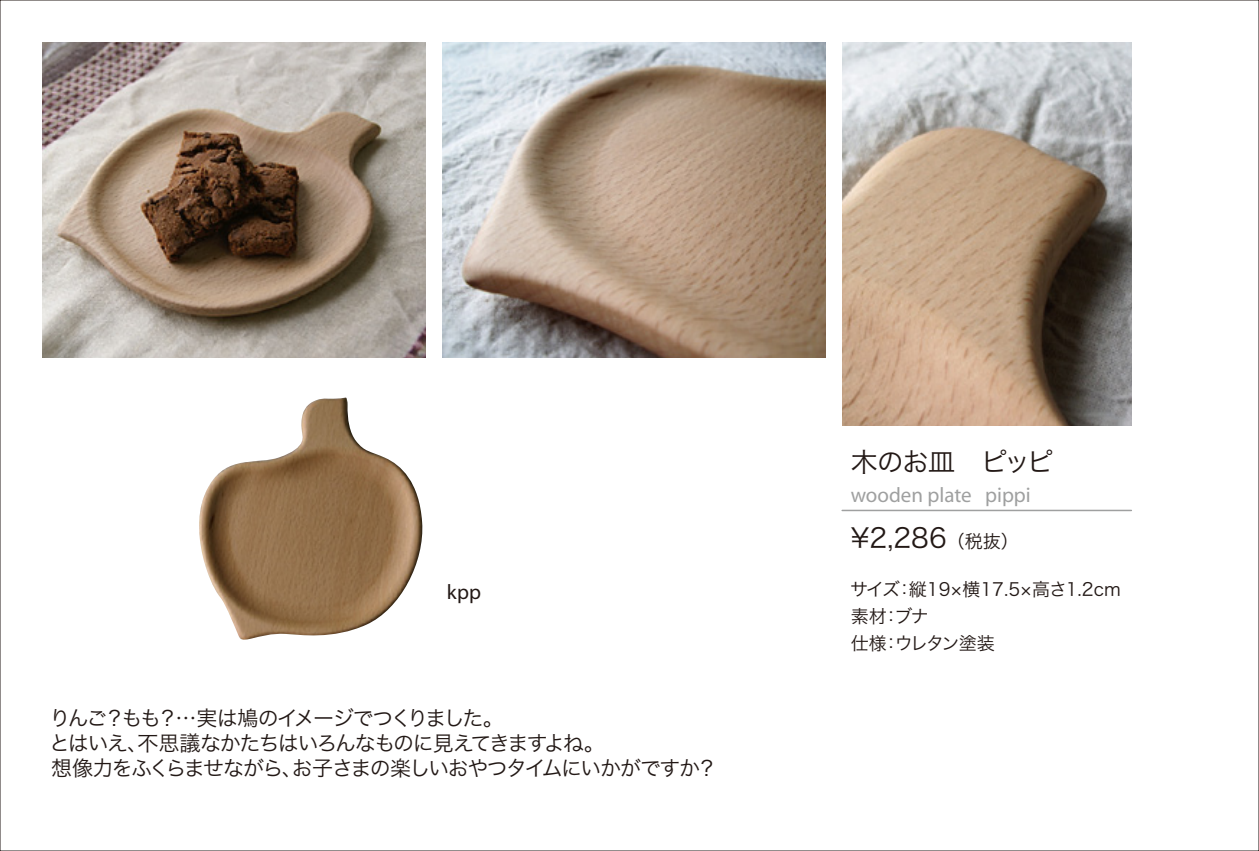
<style>
.page{position:relative;width:1259px;height:851px;background:#fff}
.page>*{position:absolute;margin:0;border:0;box-sizing:border-box;transform-origin:0 0}
.t1{font:27px "Hira Kaku Pro W3";letter-spacing:-.03em;color:#221815}
.t2{font:21px/25.2px "Hira Kaku Pro W3";letter-spacing:-.075em;color:#221815}
.t3{font:21px "Myriad";color:#9fa0a0}
.t4{font:21px "Myriad";color:#221815}
.t5{font:18px/27px "Hira Kaku Pro W3";letter-spacing:-.025em;color:#221815}
.s1{font-size:18px}
</style>
<div class="page">
<img style="left:43px;top:43px;width:382px;height:314px">
<img style="left:442px;top:43px;width:383px;height:314px">
<img style="left:842px;top:43px;width:289px;height:382px">
<hr style="left:842px;top:509px;width:289px;height:2px;background:#9fa0a0">
<img style="left:199px;top:397px;width:224px;height:243px">
<p class="t4" style="left:447px;top:581px;width:36px">kpp</p>
<p class="t2" style="left:49px;top:703px;width:670px">りんご？もも？…実は鳩のイメージでつくりました。<br>とはいえ、不思議なかたちはいろんなものに見えてきますよね。<br>想像力をふくらませながら、お子さまの楽しいおやつタイムにいかがですか？</p>
<p class="t1" style="left:850px;top:437px;width:204px">木のお皿　ピッピ</p>
<p class="t3" style="left:850px;top:484px;width:182px">wooden plate pippi</p>
<p class="t1" style="left:850px;top:513px;width:170px">¥2,286 <span class="s1">（税抜）</span></p>
<p class="t5" style="left:850px;top:574px;width:272px">サイズ：縦19×横17.5×高さ1.2cm素材：ブナ　<br>仕様：ウレタン塗装</p>
</div>
